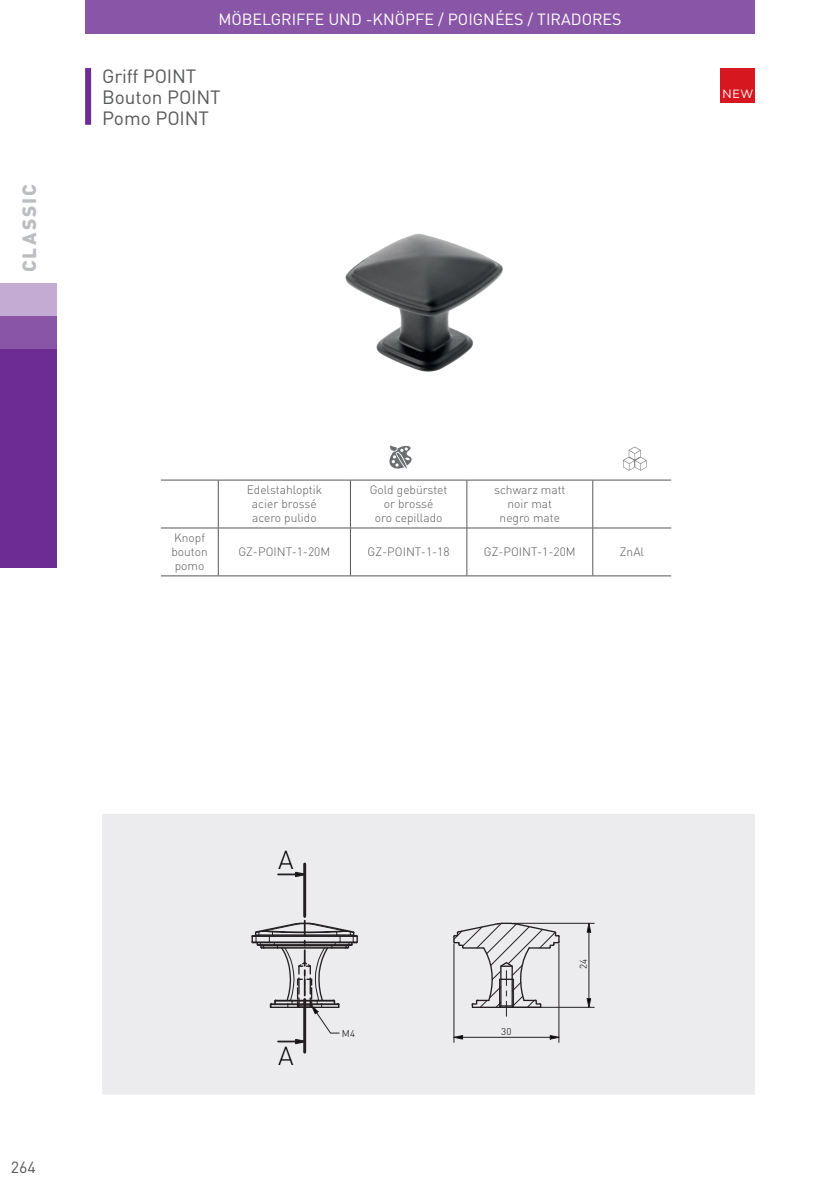
<style>
.page{position:relative;width:840px;height:1191px;background:#fff}
.page>*{position:absolute;margin:0;border:0;box-sizing:border-box;transform-origin:0 0}
.t1{font:300 25.8px "DIN Pro";color:#000001}
.t2{font:19px/21px "DIN Pro";letter-spacing:-.01em;color:#57585a}
.t3{font:900 19px "DIN Pro";letter-spacing:.105em;color:#bcbdc0}
.t4{font:16px "DIN Pro";color:#fff}
.t5{font:16px "DIN Pro";color:#57585a}
.t6{font:12.8px "Merel";color:#fff}
.t7{font:300 12px/14px "DIN Pro";color:#57585a;text-align:center}
.t8{font:300 9.8px "DIN Pro";color:#000001}
</style>
<div class="page">
<div style="left:85px;top:0;width:669px;height:34px;background:#8956a7"></div>
<div style="left:85px;top:68px;width:6px;height:57px;background:#6c2c91"></div>
<svg style="left:0;top:283px;width:57px;height:284px;background:#793f9b"></svg>
<div style="left:102px;top:814px;width:652px;height:280px;background:#ececee"></div>
<img style="left:345px;top:234px;width:158px;height:138px">
<div style="left:720px;top:68px;width:34px;height:34px;background:#d7171f"></div>
<div style="left:237px;top:832px;width:398px;height:246px;background:#ececee"></div>
<svg style="left:586px;top:920px;width:5px;height:13px"></svg>
<svg style="left:586px;top:997px;width:5px;height:13px"></svg>
<hr style="left:588px;top:932px;width:1px;height:66px;background:#231f20">
<hr style="left:515px;top:1007px;width:79px;height:1px;background:#231f20">
<hr style="left:513px;top:923px;width:81px;height:1px;background:#231f20">
<svg style="left:450px;top:1034px;width:13px;height:6px"></svg>
<svg style="left:549px;top:1034px;width:13px;height:5px"></svg>
<hr style="left:462px;top:1037px;width:88px;height:1px;background:#231f20">
<hr style="left:453px;top:943px;width:1px;height:99px;background:#231f20">
<hr style="left:558px;top:943px;width:1px;height:99px;background:#231f20">
<svg style="left:452px;top:922px;width:108px;height:94px;background:#d1d0d2"></svg>
<svg style="left:250px;top:920px;width:108px;height:125px;background:#c8c7c9"></svg>
<hr style="left:350px;top:480px;width:1px;height:48px;background:#57585a">
<hr style="left:466px;top:480px;width:1px;height:48px;background:#57585a">
<hr style="left:592px;top:480px;width:1px;height:48px;background:#57585a">
<hr style="left:350px;top:528px;width:1px;height:47px;background:#57585a">
<hr style="left:466px;top:528px;width:1px;height:47px;background:#57585a">
<hr style="left:592px;top:528px;width:1px;height:47px;background:#57585a">
<hr style="left:161px;top:527px;width:57px;height:1px;background:#57585a">
<hr style="left:218px;top:575px;width:132px;height:1px;background:#57585a">
<hr style="left:350px;top:575px;width:116px;height:1px;background:#57585a">
<hr style="left:466px;top:575px;width:126px;height:1px;background:#57585a">
<hr style="left:592px;top:575px;width:78px;height:1px;background:#57585a">
<hr style="left:218px;top:528px;width:1px;height:47px;background:#57585a">
<hr style="left:161px;top:575px;width:57px;height:1px;background:#57585a">
<hr style="left:218px;top:480px;width:1px;height:48px;background:#57585a">
<hr style="left:218px;top:527px;width:132px;height:1px;background:#57585a">
<hr style="left:350px;top:527px;width:116px;height:1px;background:#57585a">
<hr style="left:466px;top:527px;width:126px;height:1px;background:#57585a">
<hr style="left:592px;top:527px;width:78px;height:1px;background:#57585a">
<hr style="left:161px;top:480px;width:57px;height:1px;background:#57585a">
<hr style="left:218px;top:480px;width:132px;height:1px;background:#57585a">
<hr style="left:350px;top:480px;width:116px;height:1px;background:#57585a">
<hr style="left:466px;top:480px;width:126px;height:1px;background:#57585a">
<hr style="left:592px;top:480px;width:78px;height:1px;background:#57585a">
<svg style="left:389px;top:445px;width:22px;height:24px"></svg>
<svg style="left:623px;top:446px;width:23px;height:24px"></svg>
<h2 class="t3" style="left:13px;top:272px;width:90px;rotate:-90deg">CLASSIC</h2>
<h3 class="t4" style="left:218px;top:8px;width:404px">MÖBELGRIFFE UND -KNÖPFE / POIGNÉES / TIRADORES</h3>
<h2 class="t2" style="left:102px;top:65px;width:120px">Griff POINT<br>Bouton POINT<br>Pomo POINT</h2>
<p class="t6" style="left:722px;top:84px;width:32px">NEW</p>
<p class="t7" style="left:171px;top:530px;width:38px;text-align:left">Knopf bouton pomo</p>
<p class="t7" style="left:246px;top:482px;width:77px">Edelstahloptik acier brossé acero pulido</p>
<p class="t7" style="left:369px;top:482px;width:79px">Gold gebürstet or brossé<br>oro cepillado</p>
<p class="t7" style="left:494px;top:482px;width:73px">schwarz matt noir mat negro mate</p>
<p class="t7" style="left:238px;top:544px;width:93px">GZ-POINT-1-20M</p>
<p class="t7" style="left:367px;top:544px;width:83px">GZ-POINT-1-18</p>
<p class="t7" style="left:483px;top:544px;width:93px">GZ-POINT-1-20M</p>
<p class="t7" style="left:619px;top:544px;width:26px">ZnAl</p>
<h3 class="t5" style="left:11px;top:1155px;width:27px">264</h3>
<h1 class="t1" style="left:278px;top:842px;width:17px">A</h1>
<h1 class="t1" style="left:278px;top:1038px;width:17px">A</h1>
<p class="t8" style="left:341px;top:1026px;width:15px">M4</p>
<p class="t8" style="left:501px;top:1025px;width:12px">30</p>
<p class="t8" style="left:576px;top:968px;width:11px;rotate:-90deg">24</p>
</div>
